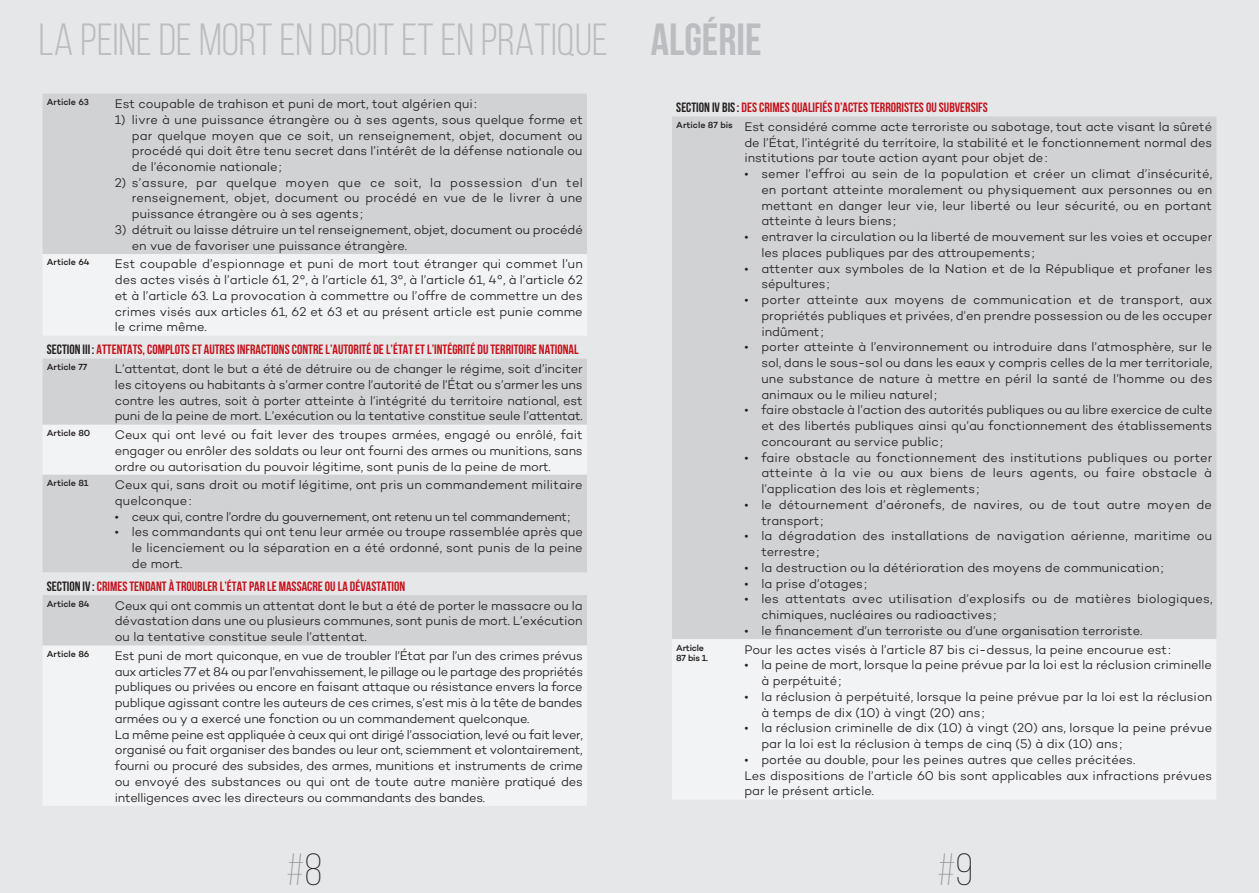
<style>
.page{position:relative;width:1259px;height:893px;background:#e6e7e9}
.page>*{position:absolute;margin:0;border:0;box-sizing:border-box;transform-origin:0 0}
.t1{font:45px "Bebas Neue";color:#bcbdc0}
.t2{font:300 45px "Bebas Neue";color:#939598}
.t3{font:700 13.5px "Bebas Neue";color:#c4121a}
.t4{font:300 12.75px/15.8px "Campton";color:#231f20;text-align:justify}
.t5{font:300 12.75px/15.8px "Campton";letter-spacing:-.02em;color:#231f20}
.t6{font:300 12.75px "Campton";letter-spacing:-.03em;color:#231f20}
.t7{font:500 9px "Campton";color:#231f20}
.t8{font:500 9px/10.8px "Campton";letter-spacing:-.03em;color:#231f20}
.s1{font-weight:700}
.s2{color:#231f20}
</style>
<div class="page">
<div style="left:43px;top:94px;width:544px;height:160px;background:#d1d2d4"></div>
<svg style="left:43px;top:254px;width:544px;height:551px;fill:#f2f3f4"></svg>
<div style="left:43px;top:359px;width:544px;height:66px;background:#d1d2d4"></div>
<svg style="left:43px;top:475px;width:544px;height:170px;background:#d3d4d6"></svg>
<div style="left:672px;top:116px;width:544px;height:523px;background:#d1d2d4"></div>
<div style="left:672px;top:640px;width:544px;height:159px;background:#f2f3f4"></div>
<h1 class="t1" style="left:39px;top:15px;width:724px">LA PEINE DE MORT EN DROIT ET EN PRATIQUE <span class="s1">ALGÉRIE</span></h1>
<p class="t7" style="left:47px;top:96px;width:44px">Article 63</p>
<p class="t4" style="left:115px;top:96px;width:363px">Est coupable de trahison et puni de mort, tout algérien qui:</p>
<p class="t4" style="left:132px;top:111px;width:452px;text-indent:-17px">1) livre à une puissance étrangère ou à ses agents, sous quelque forme et par quelque moyen que ce soit, un renseignement, objet, document ou procédé qui doit être tenu secret dans l’intérêt de la défense nationale ou de l’économie nationale;</p>
<p class="t4" style="left:132px;top:174px;width:452px;text-indent:-17px">2) s’assure, par quelque moyen que ce soit, la possession d’un tel renseignement, objet, document ou procédé en vue de le livrer à une puissance étrangère ou à ses agents;</p>
<p class="t4" style="left:132px;top:222px;width:452px;text-indent:-17px">3) détruit ou laisse détruire un tel renseignement, objet, document ou procédé en vue de favoriser une puissance étrangère.</p>
<p class="t7" style="left:47px;top:257px;width:44px">Article 64</p>
<p class="t4" style="left:115px;top:256px;width:469px">Est coupable d’espionnage et puni de mort tout étranger qui commet l’un des actes visés à l’article 61, 2°, à l’article 61, 3°, à l’article 61, 4°, à l’article 62 et à l’article 63. La provocation à commettre ou l’offre de commettre un des crimes visés aux articles 61, 62 et 63 et au présent article est punie comme le crime même.</p>
<p class="t3" style="left:47px;top:342px;width:533px"><span class="s2">SECTION III :</span> ATTENTATS, COMPLOTS ET AUTRES INFRACTIONS CONTRE L’AUTORITÉ DE L’ÉTAT ET L’INTÉGRITÉ DU TERRITOIRE NATIONAL</p>
<p class="t7" style="left:47px;top:361px;width:42px">Article 77</p>
<p class="t4" style="left:115px;top:361px;width:469px">L’attentat, dont le but a été de détruire ou de changer le régime, soit d’inciter les citoyens ou habitants à s’armer contre l’autorité de l’État ou s’armer les uns contre les autres, soit à porter atteinte à l’intégrité du territoire national, est puni de la peine de mort. L’exécution ou la tentative constitue seule l’attentat.</p>
<p class="t7" style="left:47px;top:427px;width:45px">Article 80</p>
<p class="t4" style="left:115px;top:427px;width:469px">Ceux qui ont levé ou fait lever des troupes armées, engagé ou enrôlé, fait engager ou enrôler des soldats ou leur ont fourni des armes ou munitions, sans ordre ou autorisation du pouvoir légitime, sont punis de la peine de mort.</p>
<p class="t7" style="left:47px;top:477px;width:43px">Article 81</p>
<p class="t4" style="left:115px;top:477px;width:469px">Ceux qui, sans droit ou motif légitime, ont pris un commandement militaire quelconque:</p>
<p class="t6" style="left:115px;top:508px;width:457px">• ceux qui, contre l’ordre du gouvernement, ont retenu un tel commandement;</p>
<p class="t4" style="left:132px;top:524px;width:452px;text-indent:-17px">• les commandants qui ont tenu leur armée ou troupe rassemblée après que le licenciement ou la séparation en a été ordonné, sont punis de la peine de mort.</p>
<p class="t3" style="left:47px;top:579px;width:360px"><span class="s2">SECTION IV :</span> CRIMES TENDANT À TROUBLER L’ÉTAT PAR LE MASSACRE OU LA DÉVASTATION</p>
<p class="t7" style="left:47px;top:598px;width:44px">Article 84</p>
<p class="t4" style="left:115px;top:597px;width:469px">Ceux qui ont commis un attentat dont le but a été de porter le massacre ou la dévastation dans une ou plusieurs communes, sont punis de mort. L’exécution ou la tentative constitue seule l’attentat.</p>
<p class="t7" style="left:47px;top:648px;width:44px">Article 86</p>
<p class="t5" style="left:115px;top:647px;width:470px">Est puni de mort quiconque, en vue de troubler l’État par l’un des crimes prévus aux articles 77 et 84 ou par l’envahissement, le pillage ou le partage des propriétés publiques ou privées ou encore en faisant attaque ou résistance envers la force publique agissant contre les auteurs de ces crimes, s’est mis à la tête de bandes armées ou y a exercé une fonction ou un commandement quelconque.<br>La même peine est appliquée à ceux qui ont dirigé l’association, levé ou fait lever, organisé ou fait organiser des bandes ou leur ont, sciemment et volontairement, fourni ou procuré des subsides, des armes, munitions et instruments de crime ou envoyé des substances ou qui ont de toute autre manière pratiqué des intelligences avec les directeurs ou commandants des bandes.</p>
<p class="t3" style="left:676px;top:100px;width:313px"><span class="s2">SECTION IV BIS:</span> DES CRIMES QUALIFIÉS D’ACTES TERRORISTES OU SUBVERSIFS</p>
<p class="t4" style="left:744px;top:118px;width:469px;text-indent:-68px"><sup>Article</sup> <sup>87</sup> <sup>bis</sup> Est considéré comme acte terroriste ou sabotage, tout acte visant la sûreté de l’État, l’intégrité du territoire, la stabilité et le fonctionnement normal des institutions par toute action ayant pour objet de:</p>
<p class="t4" style="left:761px;top:166px;width:452px;text-indent:-17px">• semer l’effroi au sein de la population et créer un climat d’insécurité, en portant atteinte moralement ou physiquement aux personnes ou en mettant en danger leur vie, leur liberté ou leur sécurité, ou en portant atteinte à leurs biens;</p>
<p class="t4" style="left:761px;top:229px;width:452px;text-indent:-17px">• entraver la circulation ou la liberté de mouvement sur les voies et occuper les places publiques par des attroupements;</p>
<p class="t4" style="left:761px;top:260px;width:452px;text-indent:-17px">• attenter aux symboles de la Nation et de la République et profaner les sépultures;</p>
<p class="t4" style="left:761px;top:292px;width:452px;text-indent:-17px">• porter atteinte aux moyens de communication et de transport, aux propriétés publiques et privées, d’en prendre possession ou de les occuper indûment ;</p>
<p class="t4" style="left:761px;top:339px;width:452px;text-indent:-17px">• porter atteinte à l’environnement ou introduire dans l’atmosphère, sur le sol, dans le sous-sol ou dans les eaux y compris celles de la mer territoriale, une substance de nature à mettre en péril la santé de l’homme ou des animaux ou le milieu naturel ;</p>
<p class="t4" style="left:761px;top:402px;width:453px;text-indent:-17px">• faire obstacle à l’action des autorités publiques ou au libre exercice de culte et des libertés publiques ainsi qu’au fonctionnement des établissements concourant au service public;</p>
<p class="t4" style="left:761px;top:449px;width:452px;text-indent:-17px">• faire obstacle au fonctionnement des institutions publiques ou porter atteinte à la vie ou aux biens de leurs agents, ou faire obstacle à l’application des lois et règlements;</p>
<p class="t4" style="left:761px;top:496px;width:452px;text-indent:-17px">• le détournement d’aéronefs, de navires, ou de tout autre moyen de transport ;</p>
<p class="t4" style="left:761px;top:528px;width:452px;text-indent:-17px">• la dégradation des installations de navigation aérienne, maritime ou terrestre;</p>
<p class="t4" style="left:744px;top:559px;width:421px">• la destruction ou la détérioration des moyens de communication;</p>
<p class="t4" style="left:744px;top:575px;width:124px">• la prise d’otages;</p>
<p class="t4" style="left:761px;top:591px;width:453px;text-indent:-17px">• les attentats avec utilisation d’explosifs ou de matières biologiques, chimiques, nucléaires ou radioactives;</p>
<p class="t4" style="left:744px;top:622px;width:399px">• le financement d’un terroriste ou d’une organisation terroriste.</p>
<p class="t8" style="left:676px;top:642px;width:33px">Article<br>87 bis 1.</p>
<p class="t4" style="left:744px;top:641px;width:428px">Pour les actes visés à l’article 87 bis ci-dessus, la peine encourue est :</p>
<p class="t4" style="left:761px;top:657px;width:452px;text-indent:-17px">• la peine de mort, lorsque la peine prévue par la loi est la réclusion criminelle à perpétuité;</p>
<p class="t4" style="left:761px;top:688px;width:452px;text-indent:-17px">• la réclusion à perpétuité, lorsque la peine prévue par la loi est la réclusion à temps de dix (10) à vingt (20) ans;</p>
<p class="t4" style="left:761px;top:720px;width:452px;text-indent:-17px">• la réclusion criminelle de dix (10) à vingt (20) ans, lorsque la peine prévue par la loi est la réclusion à temps de cinq (5) à dix (10) ans;</p>
<p class="t4" style="left:744px;top:751px;width:469px;text-align:left">• portée au double, pour les peines autres que celles précitées.<br>Les dispositions de l’article 60 bis sont applicables aux infractions prévues par le présent article.</p>
<h1 class="t2" style="left:286px;top:845px;width:37px">#<span class="s2">8</span></h1>
<h1 class="t2" style="left:937px;top:845px;width:37px">#<span class="s2">9</span></h1>
</div>
